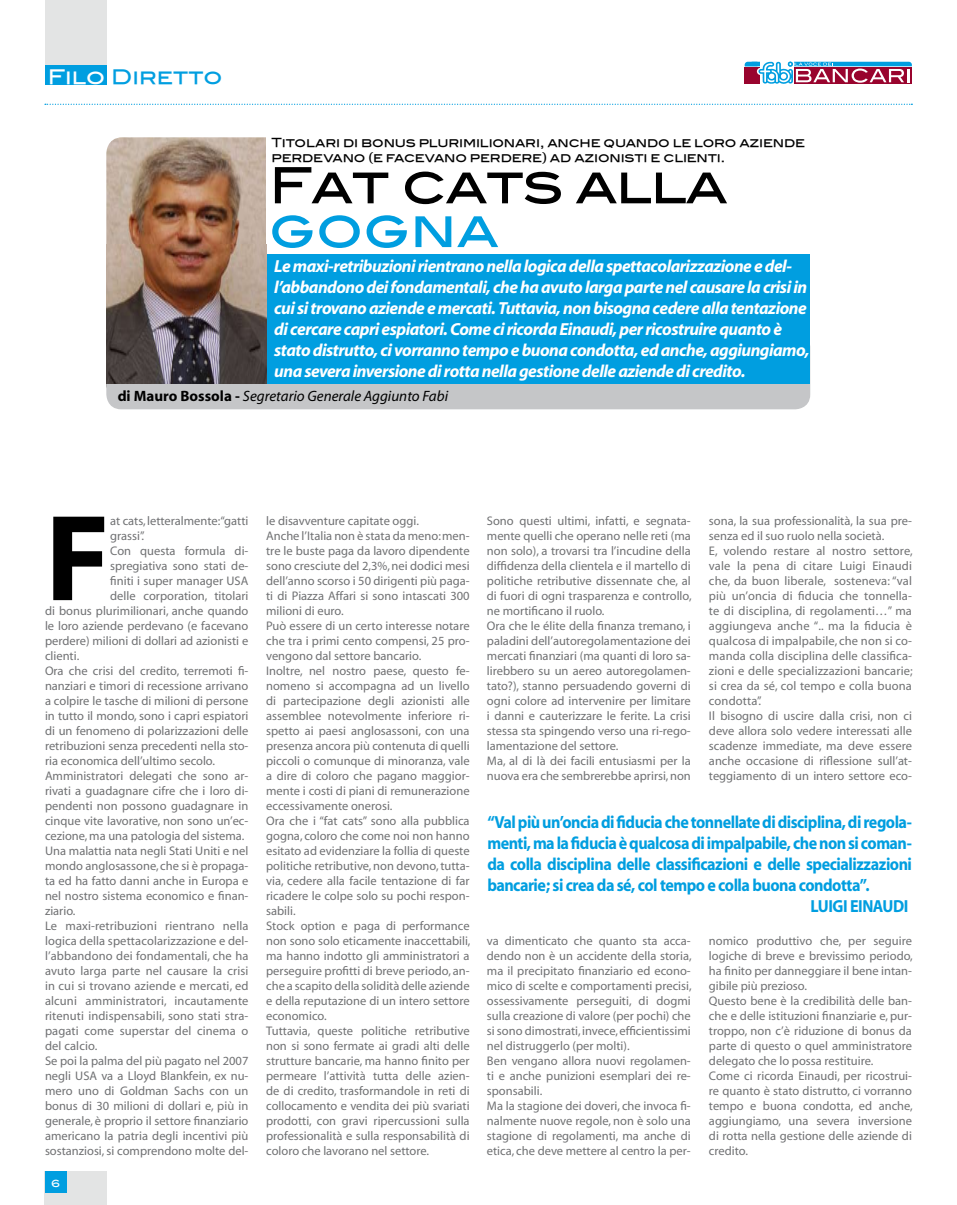
<style>
.page{position:relative;width:957px;height:1205px;background:#fff}
.page>*{position:absolute;margin:0;border:0;box-sizing:border-box;transform-origin:0 0}
.t1{font:700 123.75px "Myriad";color:#000}
.t2{font:50px "Blair Md ITCTT Medium";letter-spacing:-.03em;color:#000}
.t3{font:50px "Blair Md ITCTT Medium";color:#009ee0}
.t4{font:20px "Blair Md ITCTT Medium";color:#009ee0}
.t5{font:italic 700 17.5px/21px "Myriad";letter-spacing:-.03em;color:#fff}
.t6{font:700 17.5px "Myriad";letter-spacing:-.03em;color:#009ee0;scale:.92 1}
.t7{font:italic 15px "Myriad";color:#000}
.t8{font:12.5px/15px "Myriad";color:#707173}
.t9{font:12.5px/15px "Blair Md ITCTT Medium";letter-spacing:-.015em;color:#000}
.s1{color:#fff}
.s2{font-weight:700;font-style:normal}
</style>
<div class="page">
<img style="left:106px;top:137px;width:160px;height:107px">
<div style="left:45px;top:0;width:61px;height:71px;background:#e3e4e4"></div>
<div style="left:44px;top:1171px;width:62px;height:34px;background:#e3e4e4"></div>
<div style="left:45px;top:1171px;width:22px;height:22px;background:#009ee0"></div>
<svg style="left:744px;top:62px;width:168px;height:22px"></svg>
<svg style="left:45px;top:104px;width:867px;height:1px"></svg>
<div style="left:45px;top:65px;width:61px;height:19px;background:#009ee0"></div>
<div style="left:106px;top:332px;width:704px;height:77px;background:#c5c6c8;border-radius:15px"></div>
<div style="left:106px;top:254px;width:704px;height:129px;background:#009ee0"></div>
<img style="left:106px;top:244px;width:160px;height:139px">
<h3 class="t4" style="left:48px;top:65px;width:176px"><span class="s1">Filo</span> Diretto</h3>
<p class="t9" style="left:271px;top:135px;width:535px">Titolari di bonus plurimilionari, anche quando le loro aziende perdevano (e facevano perdere) ad azionisti e clienti.</p>
<h2 class="t2" style="left:269px;top:155px;width:460px">Fat cats alla</h2>
<h2 class="t3" style="left:269px;top:199px;width:231px">gogna</h2>
<p class="t5" style="left:274px;top:256px;width:537px">Le maxi-retribuzioni rientrano nella logica della spettacolarizzazione e del&shy;l’abbandono dei fondamentali, che ha avuto larga parte nel causare la crisi in cui si trovano aziende e mercati. Tuttavia, non bisogna cedere alla tentazione di cercare capri espiatori. Come ci ricorda Einaudi, per ricostruire quanto è stato distrutto, ci vorranno tempo e buona condotta, ed anche, aggiungiamo, una severa inversione di rotta nella gestione delle aziende di credito.</p>
<p class="t7" style="left:118px;top:389px;width:332px"><span class="s2">di Mauro Bossola -</span> Segretario Generale Aggiunto Fabi</p>
<h1 class="t1" style="left:45px;top:495px;width:67px">F</h1>
<p class="t8" style="left:110px;top:514px;width:140px">at cats, letteralmente: “gatti</p>
<p class="t8" style="left:110px;top:529px;width:36px">grassi”.</p>
<p class="t8" style="left:110px;top:544px;width:140px">Con questa formula di-</p>
<p class="t8" style="left:110px;top:559px;width:140px">spregiativa sono stati de-</p>
<p class="t8" style="left:110px;top:574px;width:140px">finiti i super manager USA</p>
<p class="t8" style="left:110px;top:589px;width:140px">delle corporation, titolari</p>
<p class="t8" style="left:45px;top:604px;width:205px">di bonus plurimilionari, anche quando</p>
<p class="t8" style="left:45px;top:619px;width:205px">le loro aziende perdevano (e facevano</p>
<p class="t8" style="left:45px;top:634px;width:205px">perdere) milioni di dollari ad azionisti e</p>
<p class="t8" style="left:45px;top:649px;width:36px">clienti.</p>
<p class="t8" style="left:45px;top:664px;width:205px">Ora che crisi del credito, terremoti fi-</p>
<p class="t8" style="left:45px;top:679px;width:205px">nanziari e timori di recessione arrivano</p>
<p class="t8" style="left:45px;top:694px;width:205px">a colpire le tasche di milioni di persone</p>
<p class="t8" style="left:45px;top:709px;width:205px">in tutto il mondo, sono i capri espiatori</p>
<p class="t8" style="left:45px;top:724px;width:205px">di un fenomeno di polarizzazioni delle</p>
<p class="t8" style="left:45px;top:739px;width:205px">retribuzioni senza precedenti nella sto-</p>
<p class="t8" style="left:45px;top:754px;width:172px">ria economica dell’ultimo secolo.</p>
<p class="t8" style="left:45px;top:769px;width:205px">Amministratori delegati che sono ar-</p>
<p class="t8" style="left:45px;top:784px;width:205px">rivati a guadagnare cifre che i loro di-</p>
<p class="t8" style="left:45px;top:799px;width:205px">pendenti non possono guadagnare in</p>
<p class="t8" style="left:45px;top:814px;width:205px">cinque vite lavorative, non sono un’ec-</p>
<p class="t8" style="left:45px;top:829px;width:201px">cezione, ma una patologia del sistema.</p>
<p class="t8" style="left:45px;top:844px;width:205px">Una malattia nata negli Stati Uniti e nel</p>
<p class="t8" style="left:45px;top:859px;width:205px">mondo anglosassone, che si è propaga-</p>
<p class="t8" style="left:45px;top:874px;width:205px">ta ed ha fatto danni anche in Europa e</p>
<p class="t8" style="left:45px;top:889px;width:205px">nel nostro sistema economico e finan-</p>
<p class="t8" style="left:45px;top:904px;width:32px">ziario.</p>
<p class="t8" style="left:45px;top:919px;width:205px">Le maxi-retribuzioni rientrano nella</p>
<p class="t8" style="left:45px;top:934px;width:205px">logica della spettacolarizzazione e del-</p>
<p class="t8" style="left:45px;top:949px;width:205px">l’abbandono dei fondamentali, che ha</p>
<p class="t8" style="left:45px;top:964px;width:205px">avuto larga parte nel causare la crisi</p>
<p class="t8" style="left:45px;top:979px;width:205px">in cui si trovano aziende e mercati, ed</p>
<p class="t8" style="left:45px;top:994px;width:205px">alcuni amministratori, incautamente</p>
<p class="t8" style="left:45px;top:1009px;width:205px">ritenuti indispensabili, sono stati stra-</p>
<p class="t8" style="left:45px;top:1024px;width:205px">pagati come superstar del cinema o</p>
<p class="t8" style="left:45px;top:1039px;width:54px">del calcio.</p>
<p class="t8" style="left:45px;top:1054px;width:205px">Se poi la palma del più pagato nel 2007</p>
<p class="t8" style="left:45px;top:1069px;width:205px">negli USA va a Lloyd Blankfein, ex nu-</p>
<p class="t8" style="left:45px;top:1084px;width:205px">mero uno di Goldman Sachs con un</p>
<p class="t8" style="left:45px;top:1099px;width:205px">bonus di 30 milioni di dollari e, più in</p>
<p class="t8" style="left:45px;top:1114px;width:205px">generale, è proprio il settore finanziario</p>
<p class="t8" style="left:45px;top:1129px;width:205px">americano la patria degli incentivi più</p>
<p class="t8" style="left:45px;top:1144px;width:205px">sostanziosi, si comprendono molte del-</p>
<p class="t8" style="left:266px;top:514px;width:206px">le disavventure capitate oggi.<br>Anche l’Italia non è stata da meno: men&shy;tre le buste paga da lavoro dipendente sono cresciute del 2,3%, nei dodici mesi dell’anno scorso i 50 dirigenti più paga&shy;ti di Piazza Affari si sono intascati 300 milioni di euro.<br>Può essere di un certo interesse notare che tra i primi cento compensi, 25 pro&shy;vengono dal settore bancario.<br>Inoltre, nel nostro paese, questo fe&shy;nomeno si accompagna ad un livello di partecipazione degli azionisti alle assemblee notevolmente inferiore ri&shy;spetto ai paesi anglosassoni, con una presenza ancora più contenuta di quelli piccoli o comunque di minoranza, vale a dire di coloro che pagano maggior&shy;mente i costi di piani di remunerazione eccessivamente onerosi.<br>Ora che i “fat cats” sono alla pubblica gogna, coloro che come noi non hanno esitato ad evidenziare la follia di queste politiche retributive, non devono, tutta&shy;via, cedere alla facile tentazione di far ricadere le colpe solo su pochi respon&shy;sabili.<br>Stock option e paga di performance non sono solo eticamente inaccettabili, ma hanno indotto gli amministratori a perseguire profitti di breve periodo, an&shy;che a scapito della solidità delle aziende e della reputazione di un intero settore economico.<br>Tuttavia, queste politiche retributive non si sono fermate ai gradi alti delle strutture bancarie, ma hanno finito per permeare l’attività tutta delle azien&shy;de di credito, trasformandole in reti di collocamento e vendita dei più svariati prodotti, con gravi ripercussioni sulla professionalità e sulla responsabilità di coloro che lavorano nel settore.</p>
<p class="t8" style="left:487px;top:514px;width:206px">Sono questi ultimi, infatti, e segnata&shy;mente quelli che operano nelle reti (ma non solo), a trovarsi tra l’incudine della diffidenza della clientela e il martello di politiche retributive dissennate che, al di fuori di ogni trasparenza e controllo, ne mortificano il ruolo.<br>Ora che le élite della finanza tremano, i paladini dell’autoregolamentazione dei mercati finanziari (ma quanti di loro sa&shy;lirebbero su un aereo autoregolamen&shy;tato?), stanno persuadendo governi di ogni colore ad intervenire per limitare i danni e cauterizzare le ferite. La crisi stessa sta spingendo verso una ri-rego&shy;lamentazione del settore.<br>Ma, al di là dei facili entusiasmi per la nuova era che sembrerebbe aprirsi, non</p>
<p class="t8" style="left:709px;top:514px;width:205px">sona, la sua professionalità, la sua pre&shy;senza ed il suo ruolo nella società.<br>E, volendo restare al nostro settore, vale la pena di citare Luigi Einaudi che, da buon liberale, sosteneva: “val più un’oncia di fiducia che tonnella&shy;te di disciplina, di regolamenti…” ma aggiungeva anche “.. ma la fiducia è qualcosa di impalpabile, che non si co&shy;manda colla disciplina delle classifica&shy;zioni e delle specializzazioni bancarie; si crea da sé, col tempo e colla buona condotta”.<br>Il bisogno di uscire dalla crisi, non ci deve allora solo vedere interessati alle scadenze immediate, ma deve essere anche occasione di riflessione sull’at&shy;teggiamento di un intero settore eco-</p>
<h3 class="t6" style="left:487px;top:813px;width:463px">“Val più un’oncia di fiducia che tonnellate di disciplina, di regola-</h3>
<h3 class="t6" style="left:487px;top:834px;width:463px">menti, ma la fiducia è qualcosa di impalpabile, che non si coman-</h3>
<h3 class="t6" style="left:487px;top:855px;width:463px">da colla disciplina delle classificazioni e delle specializzazioni</h3>
<h3 class="t6" style="left:487px;top:876px;width:417px">bancarie; si crea da sé, col tempo e colla buona condotta”.</h3>
<h3 class="t6" style="left:810px;top:897px;width:108px">LUIGI EINAUDI</h3>
<p class="t8" style="left:487px;top:934px;width:206px">va dimenticato che quanto sta acca&shy;dendo non è un accidente della storia, ma il precipitato finanziario ed econo&shy;mico di scelte e comportamenti precisi, ossessivamente perseguiti, di dogmi sulla creazione di valore (per pochi) che si sono dimostrati, invece, efficientissimi nel distruggerlo (per molti).<br>Ben vengano allora nuovi regolamen&shy;ti e anche punizioni esemplari dei re&shy;sponsabili.<br>Ma la stagione dei doveri, che invoca fi&shy;nalmente nuove regole, non è solo una stagione di regolamenti, ma anche di etica, che deve mettere al centro la per-</p>
<p class="t8" style="left:709px;top:934px;width:205px">nomico produttivo che, per seguire logiche di breve e brevissimo periodo, ha finito per danneggiare il bene intan&shy;gibile più prezioso.<br>Questo bene è la credibilità delle ban&shy;che e delle istituzioni finanziarie e, pur&shy;troppo, non c’è riduzione di bonus da parte di questo o quel amministratore delegato che lo possa restituire.<br>Come ci ricorda Einaudi, per ricostrui&shy;re quanto è stato distrutto, ci vorranno tempo e buona condotta, ed anche, aggiungiamo, una severa inversione di rotta nella gestione delle aziende di credito.</p>
</div>
